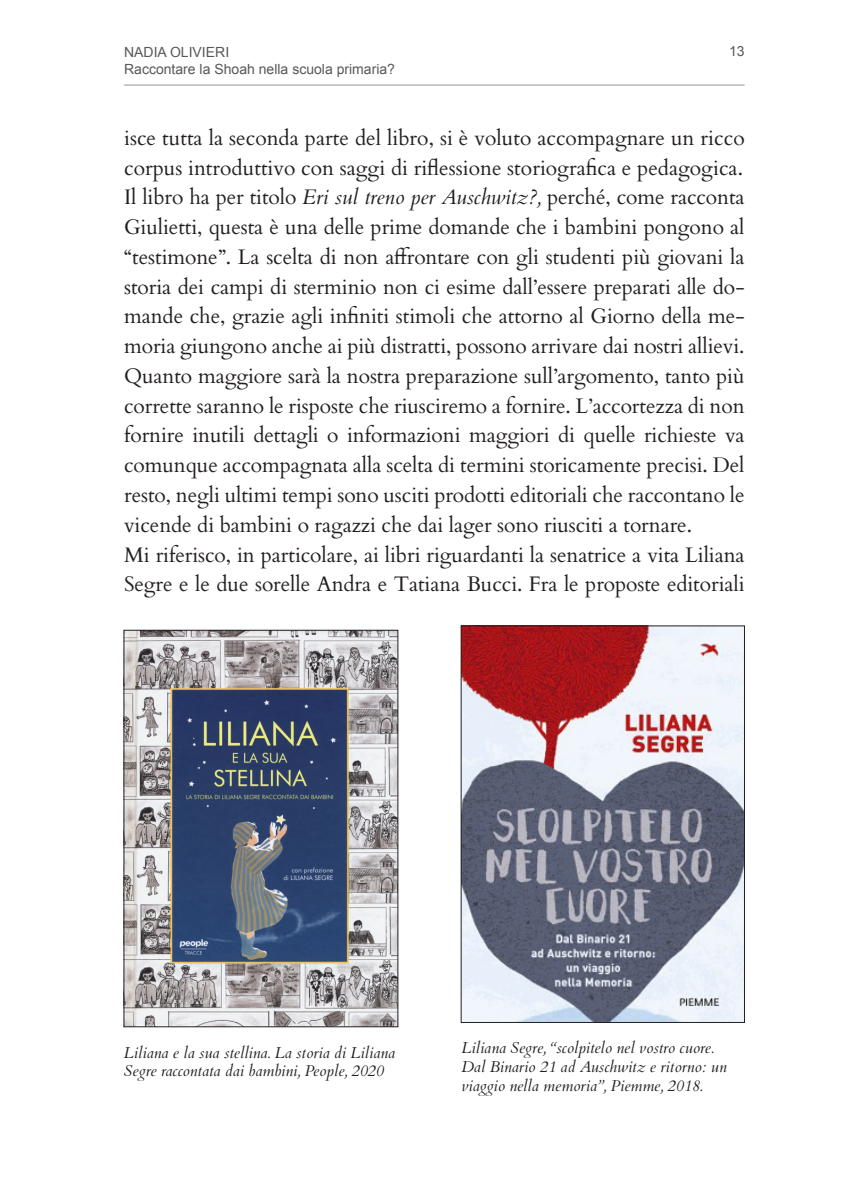
<style>
.page{position:relative;width:844px;height:1191px;background:#fff}
.page>*{position:absolute;margin:0;border:0;box-sizing:border-box;transform-origin:0 0}
.Testo_articoli{font:21px/29.8px "Cardo";letter-spacing:-.005em;color:#231f20}
.Dida{font:italic 15.75px/18.9px "Cardo";color:#231f20}
.t1{font:14px/16.8px "Arial";color:#57585a}
.s1{font-style:italic}
</style>
<div class="page">
<hr style="left:124px;top:85px;width:620px;height:1px;background:#939598">
<img style="left:126px;top:632px;width:270px;height:393px">
<div style="left:124px;top:630px;width:274px;height:397px;border:1px solid #231f20"></div>
<img style="left:463px;top:627px;width:279px;height:393px">
<p class="t1" style="left:124px;top:44px;width:272px">Nadia Olivi eri<br>Raccontare la Shoah nella scuola primaria?</p>
<p class="t1" style="left:729px;top:43px;width:17px">13</p>
<p class="Testo_articoli" style="left:124px;top:122px;width:622px">isce tutta la seconda parte del libro, si è voluto accompagnare un ricco corpus introduttivo con saggi di riflessione storiografica e pedagogica.</p>
<p class="Testo_articoli" style="left:124px;top:181px;width:622px;text-align:justify">Il libro ha per titolo <span class="s1">Eri sul treno per Auschwitz?,</span> perché, come racconta Giulietti, questa è una delle prime domande che i bambini pongono al “testimone”. La scelta di non affrontare con gli studenti più giovani la storia dei campi di sterminio non ci esime dall’essere preparati alle do&shy;mande che, grazie agli infiniti stimoli che attorno al Giorno della me&shy;moria giungono anche ai più distratti, possono arrivare dai nostri allievi.<br>Quanto maggiore sarà la nostra preparazione sull’argomento, tanto più corrette saranno le risposte che riusciremo a fornire. L’accortezza di non fornire inutili dettagli o informazioni maggiori di quelle richieste va comunque accompagnata alla scelta di termini storicamente precisi. Del resto, negli ultimi tempi sono usciti prodotti editoriali che raccontano le vicende di bambini o ragazzi che dai lager sono riusciti a tornare.</p>
<p class="Testo_articoli" style="left:124px;top:538px;width:621px">Mi riferisco, in particolare, ai libri riguardanti la senatrice a vita Liliana<br>Segre e le due sorelle Andra e Tatiana Bucci. Fra le proposte editoriali</p>
<p class="Dida" style="left:124px;top:1042px;width:273px">Liliana e la sua stellina. La storia di Liliana<br>Segre raccontata dai bambini, People, 2020</p>
<p class="Dida" style="left:461px;top:1038px;width:267px">Liliana Segre, “scolpitelo nel vostro cuore.<br>Dal Binario 21 ad Auschwitz e ritorno: un viaggio nella memoria”, Piemme, 2018.</p>
</div>
